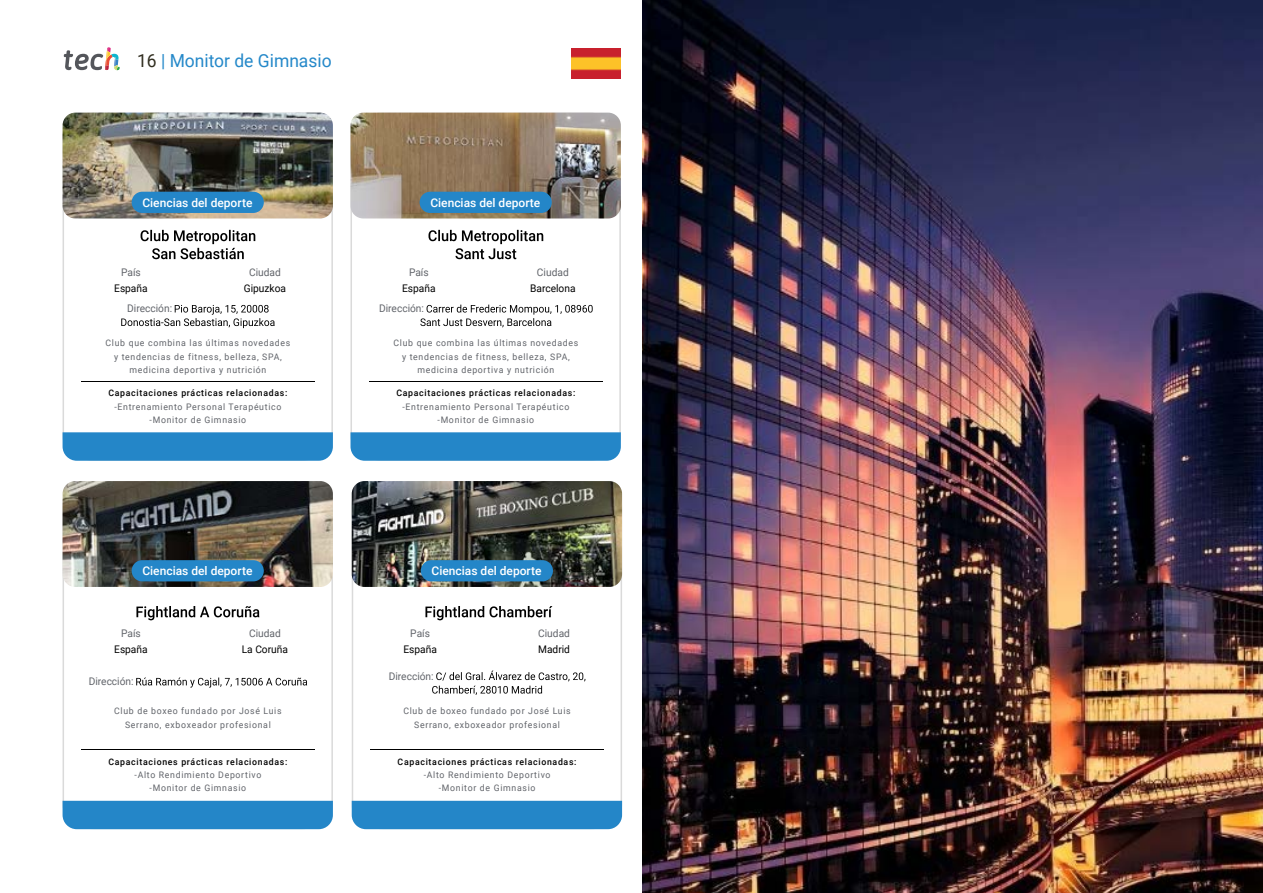
<style>
.page{position:relative;width:1263px;height:893px;background:#fff}
.page>*{position:absolute;margin:0;border:0;box-sizing:border-box;transform-origin:0 0}
.t1{font:18px "Roboto";color:#2488c9}
.t2{font:500 12px "Roboto";color:#fff}
.t3{font:10.5px "Roboto";color:#61646a}
.t4{font:10.5px "Roboto";color:#000}
.t5{font:9px/13.5px "Roboto";letter-spacing:.08em;color:#61646a;text-align:center}
.t6{font:500 9px "Roboto";letter-spacing:.08em;color:#000}
.s1{color:#312e20}
</style>
<div class="page">
<img style="left:571px;top:49px;width:50px;height:30px">
<svg style="left:64px;top:47px;width:56px;height:24px"></svg>
<img style="left:642px;top:0;width:621px;height:893px">
<svg style="left:350px;top:112px;width:271px;height:320px"></svg>
<img style="left:350px;top:113px;width:271px;height:105px">
<div style="left:420px;top:192px;width:132px;height:21px;background:#2486c8;border-radius:11px"></div>
<svg style="left:350px;top:432px;width:271px;height:29px;background:#2b89c9"></svg>
<hr style="left:369px;top:381px;width:234px;height:1px;background:#000">
<svg style="left:428px;top:230px;width:115px;height:29px"></svg>
<svg style="left:420px;top:305px;width:173px;height:22px"></svg>
<svg style="left:62px;top:112px;width:271px;height:338px"></svg>
<img style="left:63px;top:113px;width:270px;height:105px">
<div style="left:132px;top:192px;width:132px;height:21px;background:#2486c8;border-radius:11px"></div>
<svg style="left:63px;top:432px;width:270px;height:29px;background:#2a89c9"></svg>
<hr style="left:81px;top:381px;width:234px;height:1px;background:#000">
<svg style="left:141px;top:230px;width:114px;height:29px"></svg>
<svg style="left:121px;top:305px;width:154px;height:23px"></svg>
<svg style="left:62px;top:491px;width:271px;height:339px"></svg>
<img style="left:63px;top:481px;width:270px;height:106px">
<div style="left:132px;top:560px;width:132px;height:21px;background:#2486c8;border-radius:11px"></div>
<div style="left:63px;top:801px;width:270px;height:28px;background:#2486c8"></div>
<hr style="left:81px;top:749px;width:234px;height:1px;background:#000">
<svg style="left:136px;top:606px;width:123px;height:14px"></svg>
<svg style="left:136px;top:677px;width:171px;height:11px"></svg>
<svg style="left:351px;top:492px;width:272px;height:338px"></svg>
<img style="left:352px;top:481px;width:270px;height:106px">
<div style="left:421px;top:560px;width:132px;height:21px;background:#2486c8;border-radius:11px"></div>
<div style="left:352px;top:801px;width:270px;height:28px;background:#2486c8"></div>
<hr style="left:370px;top:749px;width:234px;height:1px;background:#000">
<svg style="left:425px;top:606px;width:127px;height:14px"></svg>
<svg style="left:432px;top:670px;width:153px;height:25px"></svg>
<h1 class="t1" style="left:137px;top:48px;width:196px"><span class="s1">16</span> | Monitor de Gimnasio</h1>
<h2 class="t2" style="left:142px;top:194px;width:112px">Ciencias del deporte</h2>
<h2 class="t2" style="left:430px;top:194px;width:112px">Ciencias del deporte</h2>
<p class="t3" style="left:121px;top:265px;width:21px">País</p>
<p class="t4" style="left:114px;top:281px;width:35px">España</p>
<p class="t3" style="left:249px;top:265px;width:33px">Ciudad</p>
<p class="t4" style="left:244px;top:281px;width:44px">Gipuzkoa</p>
<p class="t3" style="left:409px;top:265px;width:21px">País</p>
<p class="t4" style="left:402px;top:281px;width:35px">España</p>
<p class="t3" style="left:537px;top:265px;width:33px">Ciudad</p>
<p class="t4" style="left:530px;top:281px;width:47px">Barcelona</p>
<p class="t3" style="left:127px;top:301px;width:46px">Dirección:</p>
<p class="t5" style="left:106px;top:336px;width:186px">Club que combina las últimas novedades y tendencias de fitness, belleza, SPA, medicina deportiva y nutrición</p>
<p class="t6" style="left:108px;top:387px;width:180px">Capacitaciones prácticas relacionadas:</p>
<p class="t5" style="left:114px;top:399px;width:168px">-Entrenamiento Personal Terapéutico -Monitor de Gimnasio</p>
<p class="t3" style="left:379px;top:301px;width:46px">Dirección:</p>
<p class="t5" style="left:393px;top:336px;width:186px">Club que combina las últimas novedades y tendencias de fitness, belleza, SPA, medicina deportiva y nutrición</p>
<p class="t6" style="left:396px;top:387px;width:180px">Capacitaciones prácticas relacionadas:</p>
<p class="t5" style="left:402px;top:399px;width:168px">-Entrenamiento Personal Terapéutico -Monitor de Gimnasio</p>
<h2 class="t2" style="left:142px;top:563px;width:112px">Ciencias del deporte</h2>
<h2 class="t2" style="left:432px;top:563px;width:112px">Ciencias del deporte</h2>
<p class="t3" style="left:121px;top:626px;width:21px">País</p>
<p class="t4" style="left:114px;top:642px;width:35px">España</p>
<p class="t3" style="left:249px;top:626px;width:33px">Ciudad</p>
<p class="t4" style="left:242px;top:642px;width:48px">La Coruña</p>
<p class="t3" style="left:410px;top:626px;width:21px">País</p>
<p class="t4" style="left:403px;top:642px;width:35px">España</p>
<p class="t3" style="left:538px;top:626px;width:33px">Ciudad</p>
<p class="t4" style="left:538px;top:642px;width:33px">Madrid</p>
<p class="t3" style="left:89px;top:674px;width:46px">Dirección:</p>
<p class="t5" style="left:114px;top:704px;width:169px">Club de boxeo fundado por José Luis<br>Serrano, exboxeador profesional</p>
<p class="t6" style="left:108px;top:755px;width:180px">Capacitaciones prácticas relacionadas:</p>
<p class="t5" style="left:135px;top:768px;width:128px">-Alto Rendimiento Deportivo -Monitor de Gimnasio</p>
<p class="t3" style="left:389px;top:669px;width:46px">Dirección:</p>
<p class="t5" style="left:403px;top:704px;width:169px">Club de boxeo fundado por José Luis<br>Serrano, exboxeador profesional</p>
<p class="t6" style="left:398px;top:755px;width:180px">Capacitaciones prácticas relacionadas:</p>
<p class="t5" style="left:424px;top:768px;width:128px">-Alto Rendimiento Deportivo -Monitor de Gimnasio</p>
</div>
